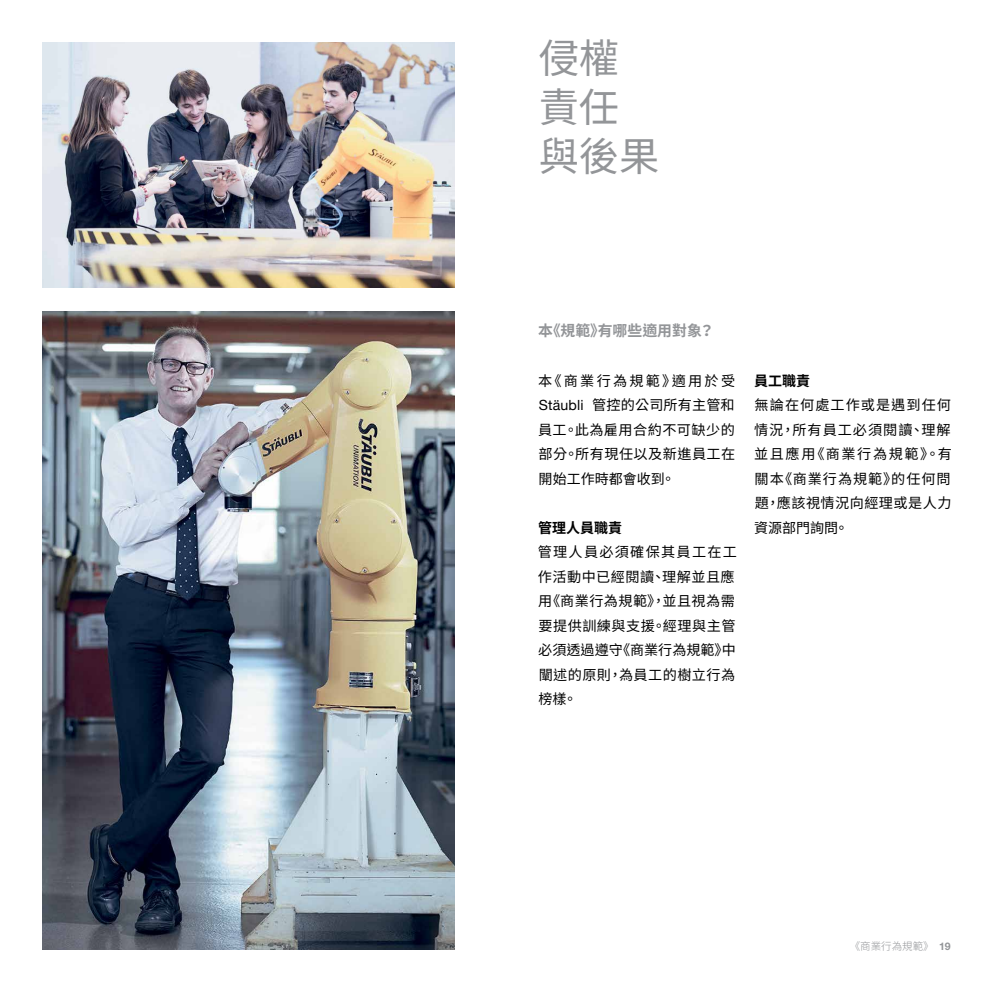
<style>
.page{position:relative;width:993px;height:993px;background:#fff}
.page>*{position:absolute;margin:0;border:0;box-sizing:border-box;transform-origin:0 0}
.t1{font:40.25px/49px "Noto Sans CJ Ktc";color:#939598}
.t2{font:700 14.88px "Noto Sans CJ Ktc";color:#939598}
.t3{font:14px/24.5px "Noto Sans CJ Ktc";letter-spacing:.03em;color:#000;text-align:justify}
.t4{font:700 14px "Noto Sans CJ Ktc";color:#000}
.t5{font:300 10.5px "Noto Sans CJ Ktc";color:#939598}
.s1{font-family:"Helvetica Neue"}
.s2{font-family:"Helvetica Neue LT Std";font-weight:700}
</style>
<div class="page">
<img style="left:42px;top:312px;width:412px;height:637px">
<img style="left:42px;top:42px;width:412px;height:245px">
<h1 class="t1" style="left:538px;top:35px;width:122px">侵權責任與後果</h1>
<p class="t2" style="left:538px;top:322px;width:178px">本《規範》有哪些適用對象？</p>
<p class="t3" style="left:538px;top:368px;width:199px">本《商業行為規範》適用於受<span class="s1">Stäubli</span> 管控的公司所有主管和員工。此為雇用合約不可缺少的部分。所有現任以及新進員工在開始工作時都會收到。</p>
<p class="t4" style="left:538px;top:519px;width:85px">管理人員職責</p>
<p class="t3" style="left:537px;top:540px;width:201px;text-align:left">管理人員必須確保其員工在工作活動中已經閱讀、理解並且應用《商業行為規範》，並且視為需要提供訓練與支援。經理與主管必須透過遵守《商業行為規範》中闡述的原則，為員工的樹立行為榜樣。</p>
<p class="t4" style="left:754px;top:372px;width:57px">員工職責</p>
<p class="t3" style="left:753px;top:393px;width:199px">無論在何處工作或是遇到任何情況，所有員工必須閱讀、理解並且應用《商業行為規範》。有關本《商業行為規範》的任何問題，應該視情況向經理或是人力資源部門詢問。</p>
<p class="t5" style="left:849px;top:939px;width:102px">《商業行為規範》 <span class="s2">19</span></p>
</div>
